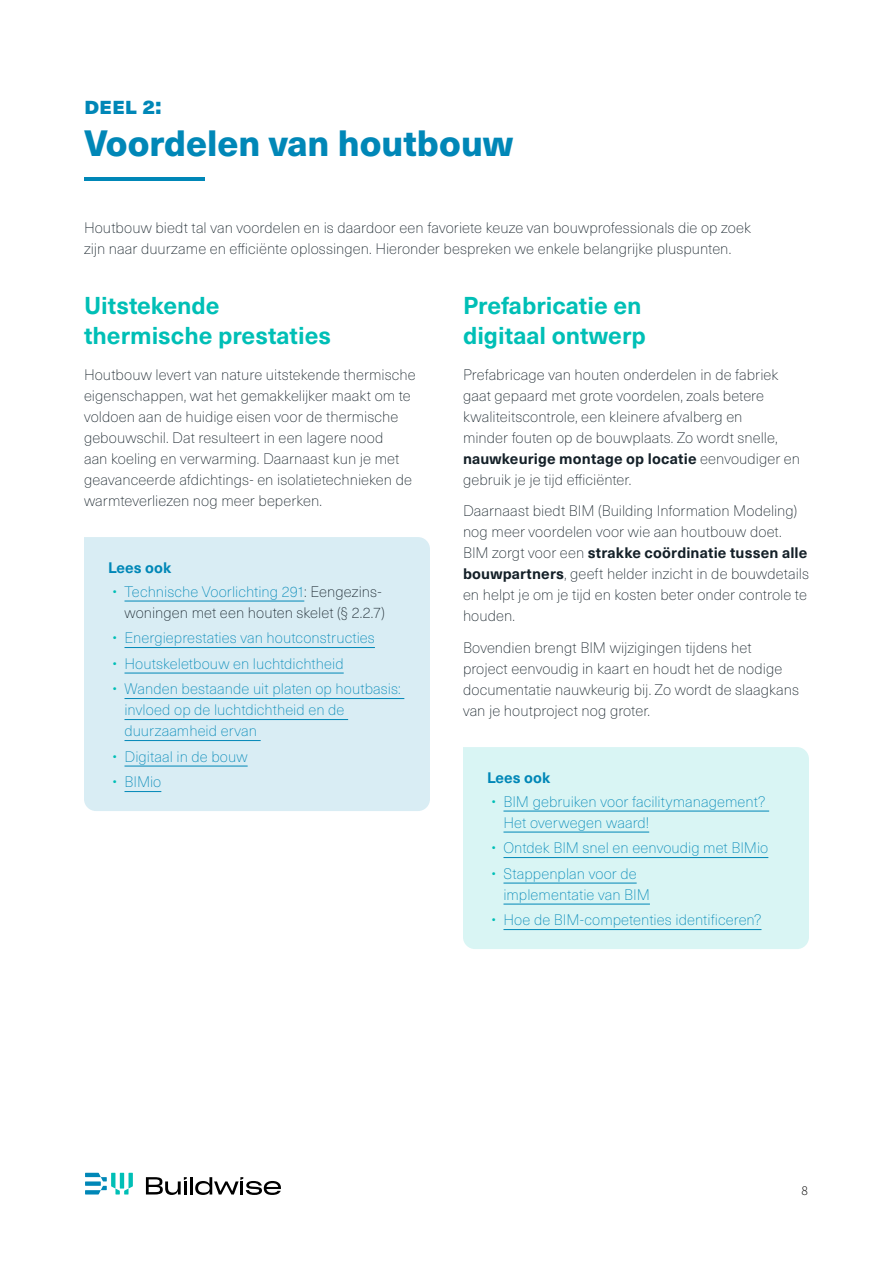
<style>
.page{position:relative;width:893px;height:1263px;background:#fff}
.page>*{position:absolute;margin:0;border:0;box-sizing:border-box;transform-origin:0 0}
.t1{font:800 36px "Neue Haas Unica W1 G";color:#0087b7}
.t2{font:700 24px/30px "Neue Haas Unica W1 G";color:#00bfb6}
.t3{font:800 24px "Neue Haas Unica W1 G";color:#0087b7}
.t4{font:100 15px/21px "Neue Haas Unica W1 G";letter-spacing:.005em;color:#142028}
.t5{font:100 15px/21px "Neue Haas Unica W1 G";letter-spacing:.005em;color:#0087b7}
.t6{font:700 15px "Neue Haas Unica W1 G";letter-spacing:.005em;color:#0087b7}
.t7{font:13.5px "Source Sans Variable";color:#000}
.s1{font-weight:700}
.s2{color:#00bfb6}
.s3{color:#0087b7}
</style>
<div class="page">
<svg style="left:146px;top:1177px;width:41px;height:18px"></svg>
<hr style="left:190px;top:1177px;width:3px;height:17px;background:#000">
<svg style="left:195px;top:1177px;width:86px;height:18px"></svg>
<svg style="left:85px;top:1173px;width:48px;height:21px"></svg>
<hr style="left:120px;top:1173px;width:4px;height:15px;background:#00bfb6">
<hr style="left:84px;top:177px;width:120px;height:3px;background:#0087b7">
<div style="left:84px;top:537px;width:346px;height:274px;background:#d9edf4"></div>
<hr style="left:124px;top:601px;width:180px;height:1px;background:#0087b7">
<hr style="left:124px;top:647px;width:251px;height:1px;background:#0087b7">
<hr style="left:124px;top:673px;width:220px;height:1px;background:#0087b7">
<hr style="left:124px;top:698px;width:280px;height:1px;background:#0087b7">
<hr style="left:124px;top:719px;width:224px;height:1px;background:#0087b7">
<hr style="left:124px;top:740px;width:137px;height:1px;background:#0087b7">
<hr style="left:124px;top:766px;width:124px;height:1px;background:#0087b7">
<hr style="left:124px;top:791px;width:37px;height:1px;background:#0087b7">
<div style="left:463px;top:747px;width:346px;height:202px;background:#d9f5f4"></div>
<hr style="left:503px;top:811px;width:266px;height:1px;background:#0087b7">
<hr style="left:503px;top:832px;width:146px;height:1px;background:#0087b7">
<hr style="left:503px;top:857px;width:265px;height:1px;background:#0087b7">
<hr style="left:503px;top:883px;width:134px;height:1px;background:#0087b7">
<hr style="left:503px;top:904px;width:147px;height:1px;background:#0087b7">
<hr style="left:503px;top:929px;width:258px;height:1px;background:#0087b7">
<h2 class="t3" style="left:84px;top:87px;width:79px">deel 2:</h2>
<h1 class="t1" style="left:84px;top:116px;width:431px">Voordelen van houtbouw</h1>
<p class="t4" style="left:84px;top:216px;width:668px">Houtbouw biedt tal van voordelen en is daardoor een favoriete keuze van bouwprofessionals die op zoek zijn naar duurzame en efficiënte oplossingen. Hieronder bespreken we enkele belangrijke pluspunten.</p>
<h2 class="t2" style="left:463px;top:289px;width:184px">Prefabricatie en digitaal ontwerp</h2>
<p class="t4" style="left:463px;top:363px;width:339px">Prefabricage van houten onderdelen in de fabriek gaat gepaard met grote voordelen, zoals betere kwaliteitscontrole, een kleinere afvalberg en<br>minder fouten op de bouwplaats. Zo wordt snelle, <span class="s1">nauwkeurige montage op locatie</span> eenvoudiger en gebruik je je tijd efficiënter.</p>
<p class="t4" style="left:463px;top:500px;width:347px">Daarnaast biedt BIM (Building Information Modeling) nog meer voordelen voor wie aan houtbouw doet.<br>BIM zorgt voor een <span class="s1">strakke coördinatie tussen alle bouwpartners</span>, geeft helder inzicht in de bouwdetails en helpt je om je tijd en kosten beter onder controle te houden.</p>
<p class="t4" style="left:463px;top:636px;width:338px">Bovendien brengt BIM wijzigingen tijdens het project eenvoudig in kaart en houdt het de nodige documentatie nauwkeurig bij. Zo wordt de slaagkans van je houtproject nog groter.</p>
<h2 class="t2" style="left:84px;top:289px;width:249px">Uitstekende thermische prestaties</h2>
<p class="t4" style="left:84px;top:363px;width:333px">Houtbouw levert van nature uitstekende thermische eigenschappen, wat het gemakkelijker maakt om te voldoen aan de huidige eisen voor de thermische gebouwschil. Dat resulteert in een lagere nood<br>aan koeling en verwarming. Daarnaast kun je met geavanceerde afdichtings- en isolatietechnieken de warmteverliezen nog meer beperken.</p>
<p class="t6" style="left:108px;top:556px;width:65px">Lees ook</p>
<p class="t4" style="left:112px;top:580px;width:274px;text-align:right"><span class="s2">•</span> <span class="s3">Technische Voorlichting 291</span>: Eengezins&shy;woningen met een houten skelet (§ 2.2.7)</p>
<p class="t5" style="left:112px;top:627px;width:264px"><span class="s2">•</span> Energieprestaties van houtconstructies</p>
<p class="t5" style="left:112px;top:652px;width:233px"><span class="s2">•</span> Houtskeletbouw en luchtdichtheid</p>
<p class="t5" style="left:124px;top:678px;width:278px;text-indent:-12px"><span class="s2">•</span> Wanden bestaande uit platen op houtbasis: invloed op de luchtdichtheid en de duurzaamheid ervan</p>
<p class="t5" style="left:112px;top:745px;width:137px"><span class="s2">•</span> Digitaal in de bouw</p>
<p class="t5" style="left:112px;top:771px;width:50px"><span class="s2">•</span> BIMio</p>
<p class="t6" style="left:487px;top:766px;width:65px">Lees ook</p>
<p class="t5" style="left:503px;top:790px;width:264px;text-indent:-12px"><span class="s2">•</span> BIM gebruiken voor facilitymanagement?<br>Het overwegen waard!</p>
<p class="t5" style="left:491px;top:837px;width:278px"><span class="s2">•</span> Ontdek BIM snel en eenvoudig met BIMio</p>
<p class="t5" style="left:503px;top:862px;width:148px;text-indent:-12px"><span class="s2">•</span> Stappenplan voor de implementatie van BIM</p>
<p class="t5" style="left:491px;top:909px;width:271px"><span class="s2">•</span> Hoe de BIM-competenties identificeren?</p>
<p class="t7" style="left:801px;top:1182px;width:8px">8</p>
</div>
